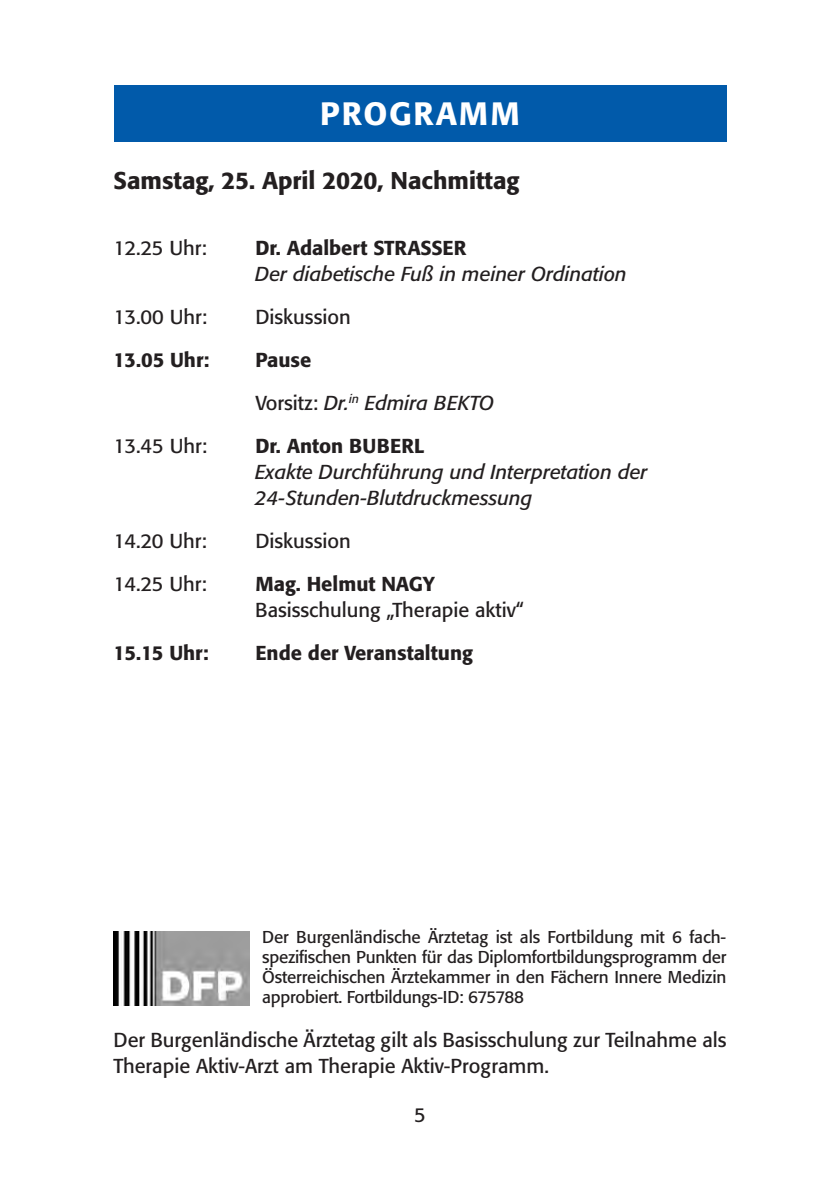
<style>
.page{position:relative;width:840px;height:1191px;background:#fff}
.page>*{position:absolute;margin:0;border:0;box-sizing:border-box;transform-origin:0 0}
.t1{font:500 32px "Formata";letter-spacing:.05em;color:#fff}
.t2{font:500 24px "Formata";color:#231f20}
.t3{font:20px/26px "Formata";color:#231f20}
.t4{font:italic 20px/43px "Formata";color:#231f20}
.t5{font:500 20px "Formata";color:#231f20}
.t6{font:17px/20px "Formata";letter-spacing:-.015em;color:#231f20;text-align:justify}
.s1{font-weight:500;font-style:normal}
.s2{font-style:normal}
</style>
<div class="page">
<div style="left:113px;top:85px;width:613px;height:57px;background:#015aaa"></div>
<img style="left:113px;top:931px;width:136px;height:74px">
<h1 class="t1" style="left:320px;top:99px;width:201px">PROGRAMM</h1>
<p class="t2" style="left:113px;top:170px;width:407px">Samstag, 25. April 2020, Nachmittag</p>
<p class="t3" style="left:113px;top:236px;width:95px">12.25 Uhr:</p>
<p class="t5" style="left:255px;top:239px;width:212px">Dr. Adalbert STRASSER</p>
<p class="t4" style="left:255px;top:254px;width:373px">Der diabetische Fuß in meiner Ordination</p>
<p class="t3" style="left:113px;top:305px;width:95px">13.00 Uhr:</p>
<p class="t3" style="left:255px;top:305px;width:97px">Diskussion</p>
<p class="t5" style="left:113px;top:351px;width:97px">13.05 Uhr:</p>
<p class="t4" style="left:255px;top:340px;width:240px"><span class="s1">Pause<br></span><span class="s2">Vorsitz:</span> Dr.<sup>in</sup> Edmira BEKTO</p>
<p class="t3" style="left:113px;top:434px;width:95px">13.45 Uhr:</p>
<p class="t5" style="left:255px;top:437px;width:171px">Dr. Anton BUBERL</p>
<p class="t4" style="left:255px;top:460px;width:393px;line-height:26px">Exakte Durchführung und Interpretation der<br>24-Stunden-Blutdruckmessung</p>
<p class="t3" style="left:113px;top:529px;width:95px">14.20 Uhr:</p>
<p class="t3" style="left:255px;top:529px;width:97px">Diskussion</p>
<p class="t3" style="left:113px;top:572px;width:95px">14.25 Uhr:</p>
<p class="t5" style="left:255px;top:575px;width:181px">Mag. Helmut NAGY</p>
<p class="t3" style="left:255px;top:598px;width:270px">Basisschulung „Therapie aktiv“</p>
<p class="t5" style="left:113px;top:644px;width:96px">15.15 Uhr:</p>
<p class="t5" style="left:255px;top:644px;width:219px">Ende der Veranstaltung</p>
<p class="t6" style="left:262px;top:928px;width:465px">Der Burgenländische Ärztetag ist als Fortbildung mit 6 fach - spezifischen Punkten für das Diplomfortbildungsprogramm der Österreichischen Ärztekammer in den Fächern Innere Medizin approbiert. Fortbildungs-ID: 675788</p>
<p class="t3" style="left:113px;top:1028px;width:614px">Der Burgenländische Ärztetag gilt als Basisschulung zur Teilnahme als<br>Therapie Aktiv-Arzt am Therapie Aktiv-Programm.</p>
<p class="t3" style="left:414px;top:1103px;width:13px">5</p>
</div>
